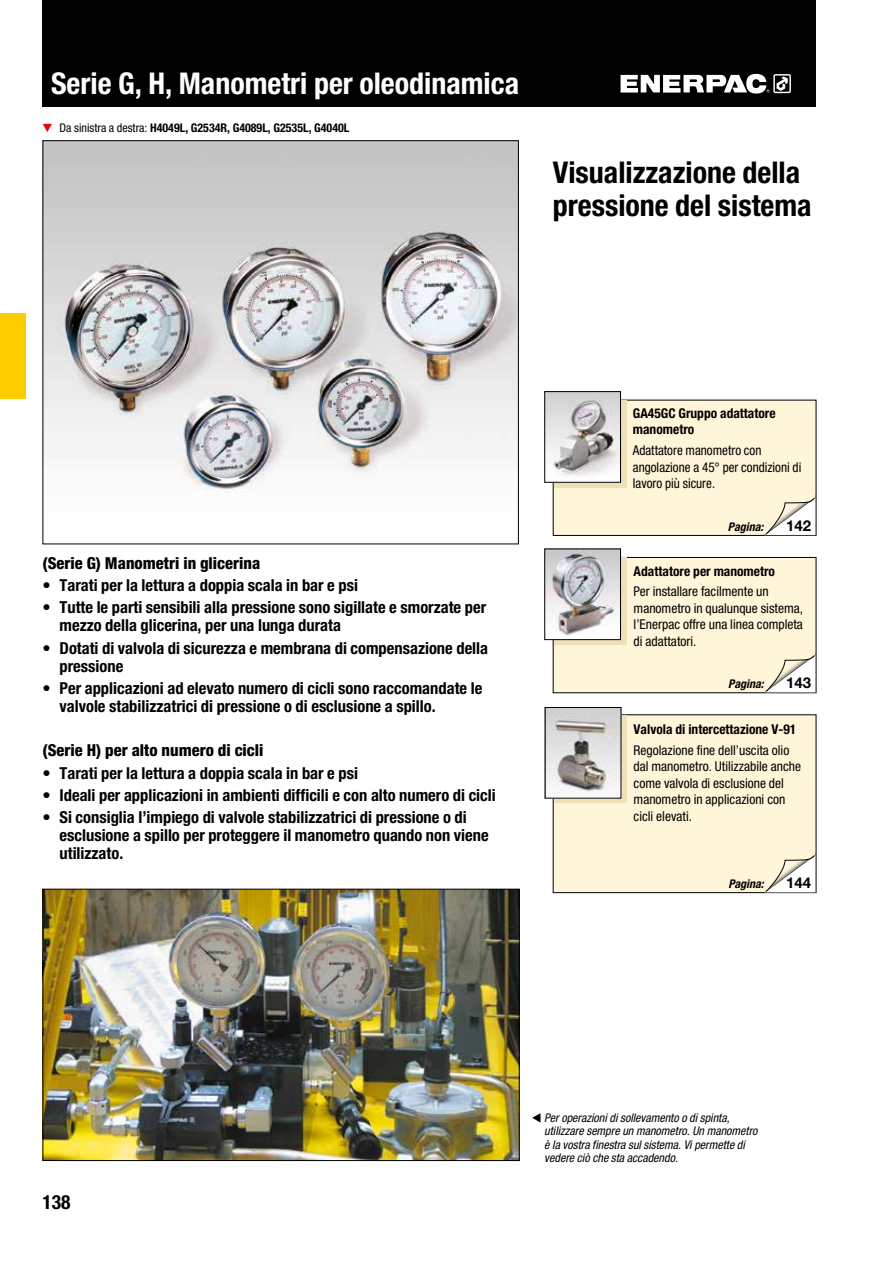
<style>
.page{position:relative;width:893px;height:1263px;background:#fff}
.page>*{position:absolute;margin:0;border:0;box-sizing:border-box;transform-origin:0 0}
.t1{font:700 condensed 30px/33px "Helvetica Neue LTW1 G";color:#000}
.t2{font:700 condensed 30px "Helvetica Neue LTW1 G";color:#fff}
.t3{font:700 condensed 19.5px "Helvetica Neue LTW1 G";color:#000}
.t4{font:700 condensed 16.5px/18px "Helvetica Neue LTW1 G";color:#000}
.t5{font:800 condensed 16.5px "Helvetica Neue LTW1 G";color:#000}
.t6{font:700 15px "Helvetica Neue LTW1 G";color:#000}
.t7{font:condensed 13.5px/16.5px "Helvetica Neue LTW1 G";color:#000}
.t8{font:700 condensed 13.5px/16.5px "Helvetica Neue LTW1 G";color:#000}
.t9{font:italic condensed 12px/13.5px "Helvetica Neue LTW1 G";color:#000}
.t10{font:700 condensed 12px "Helvetica Neue LTW1 G";color:#000}
.t11{font:italic 700 condensed 12px "Helvetica Neue LTW1 G";color:#000}
.s1{font-weight:400}
</style>
<div class="page">
<div style="left:43px;top:0;width:773px;height:106px;background:#000"></div>
<svg style="left:621px;top:74px;width:170px;height:20px"></svg>
<div style="left:0;top:314px;width:26px;height:85px;background:#fc0"></div>
<img style="left:45px;top:142px;width:472px;height:350px">
<div style="left:553px;top:557px;width:263px;height:136px;background:#fff5d8"></div>
<div style="left:553px;top:557px;width:263px;height:136px;border:1px solid #000"></div>
<div style="left:553px;top:400px;width:263px;height:135px;background:#fff5d8"></div>
<div style="left:553px;top:400px;width:263px;height:136px;border:1px solid #000"></div>
<div style="left:554px;top:558px;width:73px;height:87px;background:#efe0b7"></div>
<div style="left:554px;top:400px;width:73px;height:88px;background:#efe0b7"></div>
<img style="left:546px;top:551px;width:73px;height:87px">
<div style="left:544px;top:549px;width:77px;height:91px;border:1px solid #000"></div>
<img style="left:546px;top:393px;width:73px;height:88px">
<div style="left:544px;top:391px;width:77px;height:92px;border:1px solid #000"></div>
<svg style="left:761px;top:651px;width:55px;height:43px"></svg>
<svg style="left:761px;top:494px;width:55px;height:42px"></svg>
<img style="left:45px;top:891px;width:473px;height:268px">
<div style="left:43px;top:889px;width:477px;height:272px;border:1px solid #000"></div>
<div style="left:553px;top:715px;width:263px;height:178px;background:#fff5d8"></div>
<div style="left:553px;top:714px;width:263px;height:179px;border:1px solid #000"></div>
<svg style="left:554px;top:716px;width:72px;height:87px"></svg>
<img style="left:547px;top:709px;width:72px;height:87px">
<svg style="left:761px;top:851px;width:55px;height:43px"></svg>
<h1 class="t2" style="left:51px;top:65px;width:470px">Serie G, H, Manometri per oleodinamica</h1>
<p class="t10" style="left:60px;top:120px;width:291px"><span class="s1">Da sinistra a destra:</span> H4049L, G2534R, G4089L, G2535L, G4040L</p>
<h1 class="t1" style="left:553px;top:156px;width:260px">Visualizzazione della pressione del sistema</h1>
<p class="t5" style="left:43px;top:553px;width:219px">(Serie G) Manometri in glicerina</p>
<p class="t4" style="left:43px;top:576px;width:317px">• Tarati per la lettura a doppia scala in bar e psi</p>
<p class="t4" style="left:60px;top:599px;width:428px;text-indent:-17px">• Tutte le parti sensibili alla pressione sono sigillate e smorzate per mezzo della glicerina, per una lunga durata</p>
<p class="t4" style="left:60px;top:639px;width:430px;text-indent:-17px">• Dotati di valvola di sicurezza e membrana di compensazione della pressione</p>
<p class="t4" style="left:60px;top:679px;width:424px;text-indent:-17px">• Per applicazioni ad elevato numero di cicli sono raccomandate le valvole stabilizzatrici di pressione o di esclusione a spillo.</p>
<p class="t5" style="left:43px;top:740px;width:222px">(Serie H) per alto numero di cicli</p>
<p class="t4" style="left:43px;top:764px;width:317px">• Tarati per la lettura a doppia scala in bar e psi</p>
<p class="t4" style="left:43px;top:786px;width:455px">• Ideali per applicazioni in ambienti difficili e con alto numero di cicli</p>
<p class="t4" style="left:60px;top:808px;width:431px;text-indent:-17px">• Si consiglia l’impiego di valvole stabilizzatrici di pressione o di esclusione a spillo per proteggere il manometro quando non viene utilizzato.</p>
<p class="t8" style="left:633px;top:405px;width:144px">GA45GC Gruppo adattatore manometro</p>
<p class="t7" style="left:633px;top:442px;width:170px">Adattatore manometro con angolazione a 45° per condizioni di lavoro più sicure.</p>
<p class="t11" style="left:728px;top:519px;width:37px">Pagina:</p>
<p class="t6" style="left:786px;top:516px;width:27px">142</p>
<p class="t8" style="left:634px;top:563px;width:143px">Adattatore per manometro</p>
<p class="t7" style="left:634px;top:583px;width:171px">Per installare facilmente un manometro in qualunque sistema, l’Enerpac offre una linea completa di adattatori.</p>
<p class="t11" style="left:728px;top:676px;width:37px">Pagina:</p>
<p class="t6" style="left:786px;top:673px;width:27px">143</p>
<p class="t8" style="left:634px;top:721px;width:164px">Valvola di intercettazione V-91</p>
<p class="t7" style="left:634px;top:742px;width:169px">Regolazione fine dell’uscita olio dal manometro. Utilizzabile anche come valvola di esclusione del manometro in applicazioni con cicli elevati.</p>
<p class="t11" style="left:728px;top:876px;width:37px">Pagina:</p>
<p class="t6" style="left:786px;top:873px;width:27px">144</p>
<p class="t3" style="left:43px;top:1190px;width:30px">138</p>
<p class="t9" style="left:544px;top:1111px;width:215px;text-indent:-13px">◀ Per operazioni di sollevamento o di spinta, utilizzare sempre un manometro. Un manometro è la vostra finestra sul sistema. Vi permette di vedere ciò che sta accadendo.</p>
</div>
